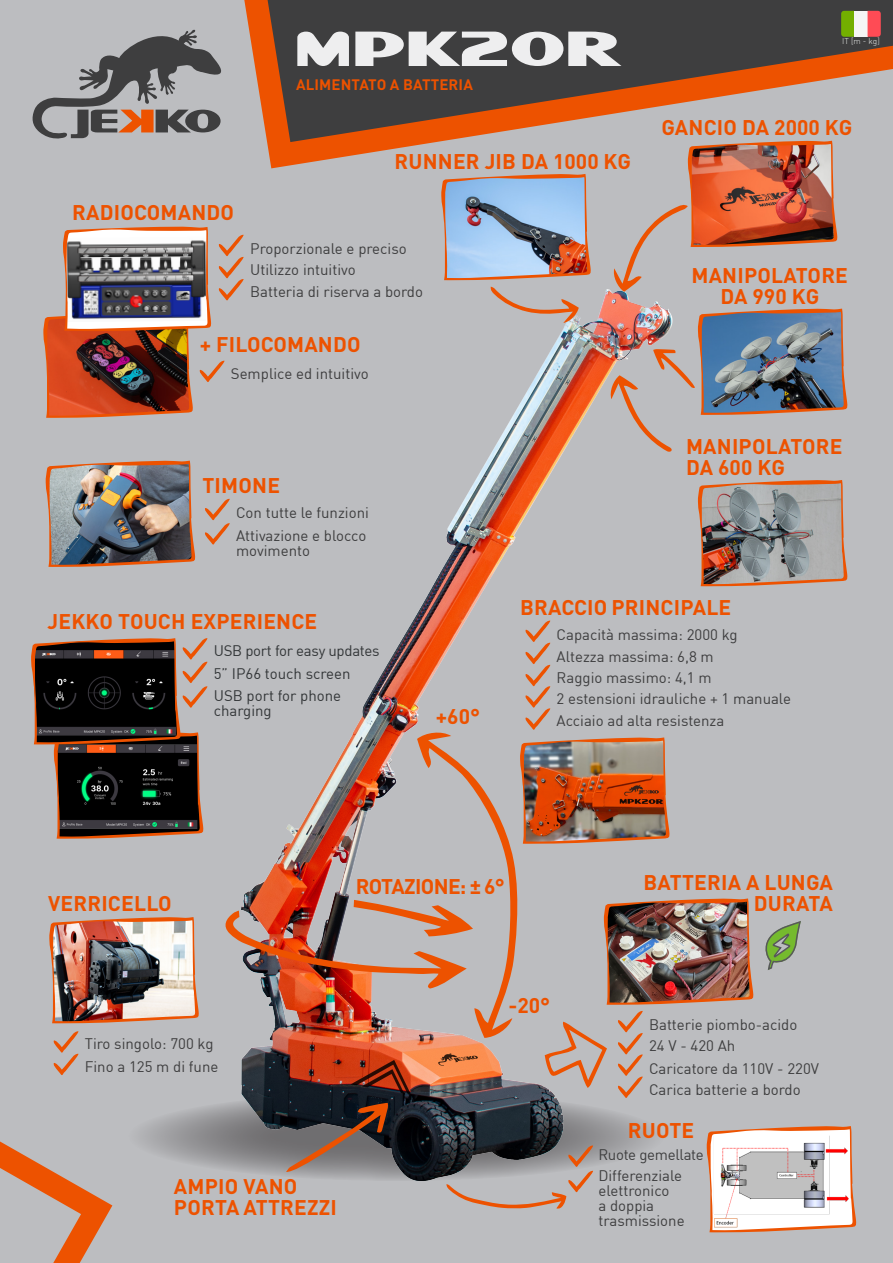
<style>
.page{position:relative;width:893px;height:1263px;background:#bcbdc0}
.page>*{position:absolute;margin:0;border:0;box-sizing:border-box;transform-origin:0 0}
.t1{font:700 21px/21px "DIN Pro";letter-spacing:.01em;color:#ed5200}
.t2{font:700 21px "DIN Pro";letter-spacing:-.03em;color:#ed5200}
.t3{font:15px/15px "DIN";color:#3e3e3f}
.t4{font:15px/15px "DIN";color:#333638}
.t5{font:15px "DIN";letter-spacing:-.02em;color:#333638}
.t6{font:700 15px "DIN Pro";letter-spacing:.01em;color:#ed5200}
.t7{font:15px "DIN";letter-spacing:-.02em;color:#3e3e3f}
.t8{font:300 8.25px "DIN Pro";color:#edefed}
</style>
<div class="page">
<svg style="left:32px;top:29px;width:189px;height:110px"></svg>
<img style="left:141px;top:168px;width:676px;height:1000px">
<img style="left:49px;top:917px;width:150px;height:106px">
<img style="left:441px;top:174px;width:150px;height:106px">
<img style="left:698px;top:480px;width:150px;height:106px">
<img style="left:46px;top:461px;width:149px;height:106px">
<svg style="left:0;top:1141px;width:112px;height:122px"></svg>
<svg style="left:204px;top:499px;width:27px;height:46px"></svg>
<img style="left:43px;top:227px;width:202px;height:191px">
<svg style="left:612px;top:168px;width:226px;height:124px"></svg>
<svg style="left:490px;top:287px;width:89px;height:36px"></svg>
<img style="left:609px;top:309px;width:239px;height:144px">
<svg style="left:53px;top:1031px;width:26px;height:44px"></svg>
<svg style="left:244px;top:0;width:649px;height:168px"></svg>
<svg style="left:31px;top:638px;width:177px;height:201px"></svg>
<img style="left:222px;top:621px;width:634px;height:611px">
<svg style="left:841px;top:11px;width:13px;height:26px"></svg>
<div style="left:854px;top:11px;width:13px;height:26px;background:#f5f5f5"></div>
<svg style="left:867px;top:11px;width:14px;height:26px"></svg>
<p class="t6" style="left:296px;top:75px;width:178px">ALIMENTATO A BATTERIA</p>
<p class="t1" style="left:72px;top:201px;width:163px">RADIOCOMANDO</p>
<p class="t1" style="left:395px;top:150px;width:238px">RUNNER JIB DA 1000 KG</p>
<p class="t3" style="left:250px;top:241px;width:158px">Proporzionale e preciso</p>
<p class="t3" style="left:250px;top:262px;width:107px">Utilizzo intuitivo</p>
<p class="t3" style="left:250px;top:284px;width:174px">Batteria di riserva a bordo</p>
<p class="t1" style="left:200px;top:333px;width:162px">+ FILOCOMANDO</p>
<p class="t3" style="left:231px;top:366px;width:139px">Semplice ed intuitivo</p>
<p class="t1" style="left:202px;top:474px;width:79px">TIMONE</p>
<p class="t3" style="left:236px;top:505px;width:134px">Con tutte le funzioni</p>
<p class="t3" style="left:236px;top:528px;width:132px">Attivazione e blocco movimento</p>
<p class="t8" style="left:842px;top:36px;width:39px">IT [m - kg]</p>
<p class="t1" style="left:661px;top:116px;width:192px">GANCIO DA 2000 KG</p>
<p class="t1" style="left:691px;top:265px;width:158px;text-align:center">MANIPOLATORE<br>DA 990 KG</p>
<p class="t1" style="left:686px;top:435px;width:158px">MANIPOLATORE<br>DA 600 KG</p>
<p class="t1" style="left:48px;top:610px;width:271px">JEKKO TOUCH EXPERIENCE</p>
<p class="t4" style="left:214px;top:665px;width:138px">5” IP66 touch screen</p>
<p class="t5" style="left:214px;top:641px;width:167px">USB port for easy updates</p>
<p class="t4" style="left:214px;top:688px;width:129px">USB port for phone charging</p>
<p class="t1" style="left:436px;top:705px;width:46px">+60°</p>
<p class="t1" style="left:520px;top:596px;width:213px">BRACCIO PRINCIPALE</p>
<p class="t3" style="left:557px;top:626px;width:182px">Capacità massima: 2000 kg</p>
<p class="t3" style="left:557px;top:648px;width:159px">Altezza massima: 6,8 m</p>
<p class="t3" style="left:557px;top:670px;width:156px">Raggio massimo: 4,1 m</p>
<p class="t3" style="left:557px;top:713px;width:169px">Acciaio ad alta resistenza</p>
<p class="t3" style="left:557px;top:691px;width:236px">2 estensioni idrauliche + 1 manuale</p>
<p class="t1" style="left:48px;top:892px;width:125px">VERRICELLO</p>
<p class="t2" style="left:356px;top:872px;width:151px">ROTAZIONE: ± 6°</p>
<p class="t1" style="left:643px;top:871px;width:191px;text-align:right">BATTERIA A LUNGA<br>DURATA</p>
<p class="t3" style="left:85px;top:1036px;width:130px">Tiro singolo: 700 kg</p>
<p class="t3" style="left:85px;top:1059px;width:135px">Fino a 125 m di fune</p>
<p class="t1" style="left:174px;top:1175px;width:164px">AMPIO VANO<br>PORTA ATTREZZI</p>
<p class="t1" style="left:509px;top:994px;width:43px">-20°</p>
<p class="t3" style="left:649px;top:1017px;width:150px">Batterie piombo-acido</p>
<p class="t3" style="left:649px;top:1038px;width:88px">24 V - 420 Ah</p>
<p class="t3" style="left:649px;top:1081px;width:153px">Carica batterie a bordo</p>
<p class="t3" style="left:649px;top:1060px;width:171px">Caricatore da 110V - 220V</p>
<p class="t1" style="left:628px;top:1119px;width:68px">RUOTE</p>
<p class="t7" style="left:598px;top:1145px;width:107px">Ruote gemellate</p>
<p class="t3" style="left:598px;top:1168px;width:88px">Differenziale elettronico<br>a doppia trasmissione</p>
</div>
